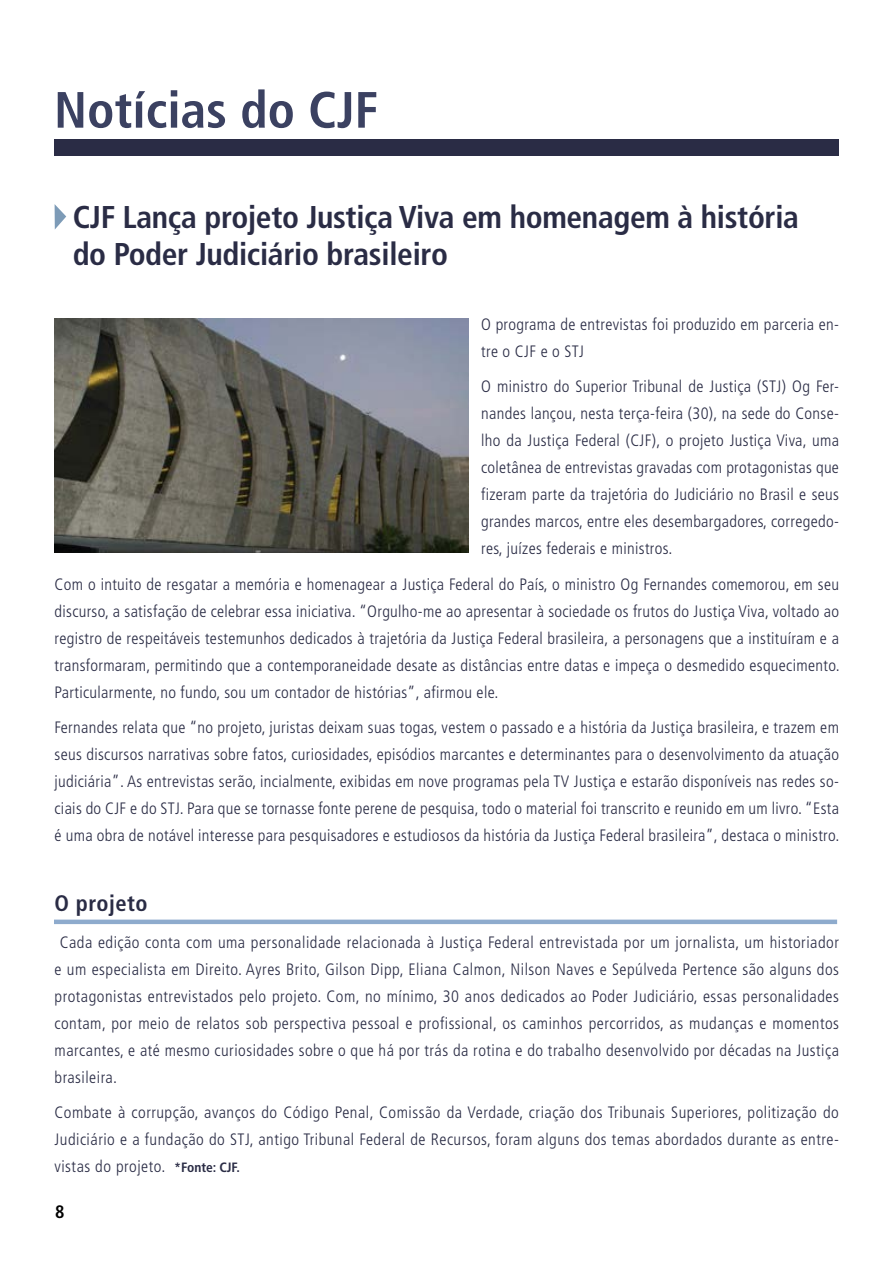
<style>
.page{position:relative;width:893px;height:1263px;background:#fff}
.page>*{position:absolute;margin:0;border:0;box-sizing:border-box;transform-origin:0 0}
.t1{font:condensed 51px "Frutiger 67 Bold";color:#3b4161}
.t2{font:condensed 31.5px/37.5px "Frutiger 67 Bold";letter-spacing:-.01em;color:#2a2c45}
.t3{font:condensed 22.5px "Frutiger 67 Bold";letter-spacing:.02em;color:#2a2c45}
.t4{font:condensed 18px "Frutiger 67 Bold";color:#000}
.t5{font:condensed 16.5px/27px "Frutiger 47 Light";letter-spacing:.02em;color:#2a2c45;text-align:justify}
.s1{font-family:"Frutiger 67 Bold";font-size:13.5px}
</style>
<div class="page">
<div style="left:54px;top:139px;width:785px;height:17px;background:#2a2c45"></div>
<svg style="left:55px;top:204px;width:11px;height:25px"></svg>
<div style="left:54px;top:919px;width:783px;height:5px;background:#8eabcd"></div>
<img style="left:54px;top:319px;width:414px;height:234px">
<h1 class="t1" style="left:54px;top:80px;width:326px">Notícias do CJF</h1>
<h2 class="t2" style="left:73px;top:198px;width:728px">CJF Lança projeto Justiça Viva em homenagem à história do Poder Judiciário brasileiro</h2>
<p class="t5" style="left:481px;top:311px;width:359px">O programa de entrevistas foi produzido em parceria en&shy;tre o CJF e o STJ</p>
<p class="t5" style="left:481px;top:373px;width:359px">O ministro do Superior Tribunal de Justiça (STJ) Og Fer&shy;nandes lançou, nesta terça-feira (30), na sede do Conse&shy;lho da Justiça Federal (CJF), o projeto Justiça Viva, uma coletânea de entrevistas gravadas com protagonistas que fizeram parte da trajetória do Judiciário no Brasil e seus grandes marcos, entre eles desembargadores, corregedo&shy;res, juízes federais e ministros.</p>
<p class="t5" style="left:55px;top:571px;width:787px">Com o intuito de resgatar a memória e homenagear a Justiça Federal do País, o ministro Og Fernandes comemorou, em seu discurso, a satisfação de celebrar essa iniciativa. “Orgulho-me ao apresentar à sociedade os frutos do Justiça Viva, voltado ao registro de respeitáveis testemunhos dedicados à trajetória da Justiça Federal brasileira, a personagens que a instituíram e a transformaram, permitindo que a contemporaneidade desate as distâncias entre datas e impeça o desmedido esquecimento.<br>Particularmente, no fundo, sou um contador de histórias”, afirmou ele.</p>
<p class="t5" style="left:55px;top:714px;width:786px">Fernandes relata que “no projeto, juristas deixam suas togas, vestem o passado e a história da Justiça brasileira, e trazem em seus discursos narrativas sobre fatos, curiosidades, episódios marcantes e determinantes para o desenvolvimento da atuação judiciária”. As entrevistas serão, incialmente, exibidas em nove programas pela TV Justiça e estarão disponíveis nas redes so&shy;ciais do CJF e do STJ. Para que se tornasse fonte perene de pesquisa, todo o material foi transcrito e reunido em um livro. “Esta é uma obra de notável interesse para pesquisadores e estudiosos da história da Justiça Federal brasileira”, destaca o ministro.</p>
<h3 class="t3" style="left:55px;top:890px;width:94px">O projeto</h3>
<p class="t5" style="left:55px;top:929px;width:786px;text-indent:5px">Cada edição conta com uma personalidade relacionada à Justiça Federal entrevistada por um jornalista, um historiador e um especialista em Direito. Ayres Brito, Gilson Dipp, Eliana Calmon, Nilson Naves e Sepúlveda Pertence são alguns dos protagonistas entrevistados pelo projeto. Com, no mínimo, 30 anos dedicados ao Poder Judiciário, essas personalidades contam, por meio de relatos sob perspectiva pessoal e profissional, os caminhos percorridos, as mudanças e momentos marcantes, e até mesmo curiosidades sobre o que há por trás da rotina e do trabalho desenvolvido por décadas na Justiça brasileira.</p>
<p class="t5" style="left:55px;top:1099px;width:786px">Combate à corrupção, avanços do Código Penal, Comissão da Verdade, criação dos Tribunais Superiores, politização do Judiciário e a fundação do STJ, antigo Tribunal Federal de Recursos, foram alguns dos temas abordados durante as entre&shy;vistas do projeto. <span class="s1">*Fonte: CJF.</span></p>
<p class="t4" style="left:55px;top:1201px;width:11px">8</p>
</div>
